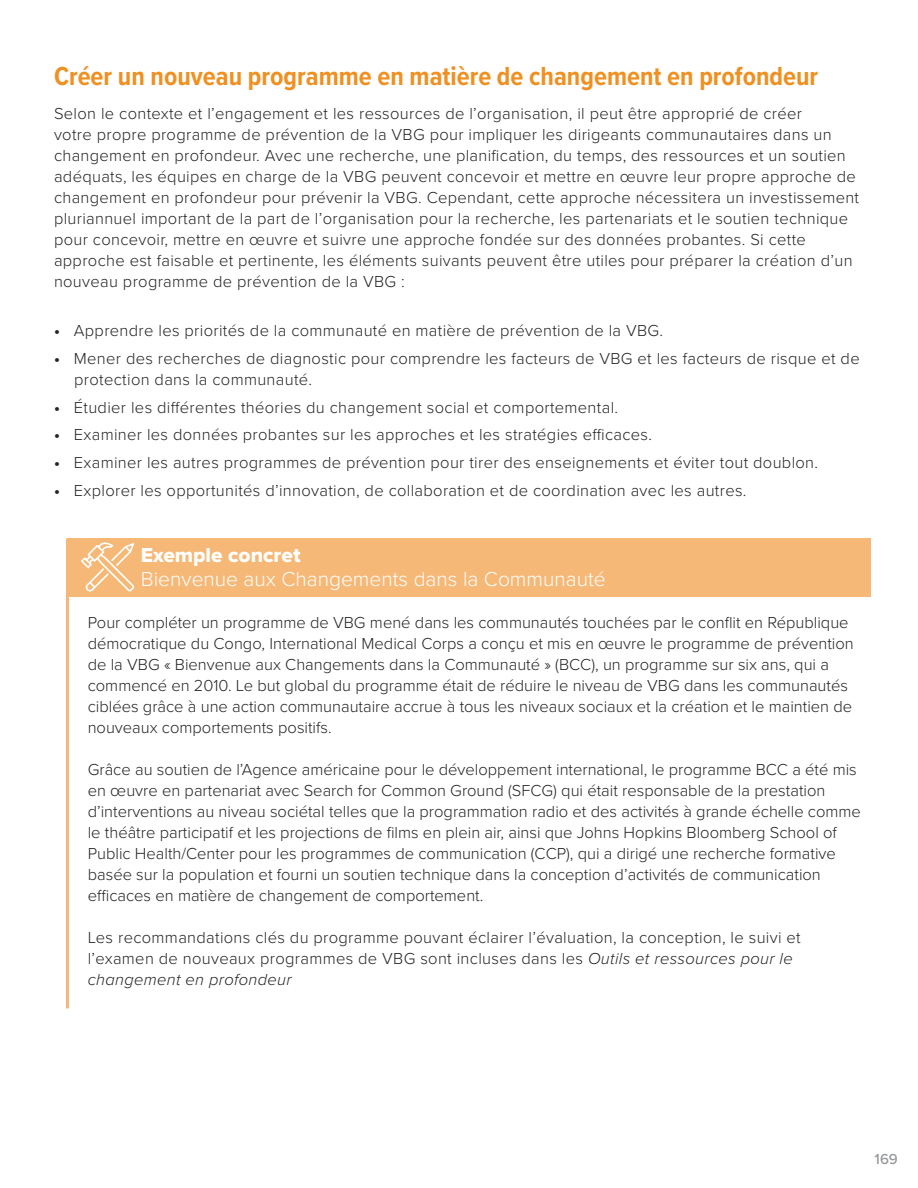
<style>
.page{position:relative;width:918px;height:1188px;background:#fff}
.page>*{position:absolute;margin:0;border:0;box-sizing:border-box;transform-origin:0 0}
.t1{font:700 27px "Proxima Nova Cond";color:#ef9021}
.t2{font:300 21px "Proxima Nova";color:#fff}
.t3{font:21px "Proxima Nova Extrabld";color:#fff}
.t4{font:300 16.5px/21px "Proxima Nova";letter-spacing:.02em;color:#242424}
.t5{font:300 16.5px/21px "Proxima Nova";color:#242424}
.t6{font:500 15px "Proxima Nova";color:#939598}
.s1{font-weight:700}
.s2{font-style:italic}
</style>
<div class="page">
<div style="left:68px;top:538px;width:803px;height:59px;background:#f6b876"></div>
<hr style="left:66px;top:538px;width:3px;height:72px;background:#f6b876">
<hr style="left:66px;top:587px;width:3px;height:421px;background:#f6b876">
<svg style="left:81px;top:542px;width:53px;height:50px"></svg>
<h1 class="t1" style="left:54px;top:56px;width:766px">Créer un nouveau programme en matière de changement en profondeur</h1>
<p class="t4" style="left:54px;top:102px;width:807px">Selon le contexte et l’engagement et les ressources de l’organisation, il peut être approprié de créer<br>votre propre programme de prévention de la VBG pour impliquer les dirigeants communautaires dans un changement en profondeur. Avec une recherche, une planification, du temps, des ressources et un soutien adéquats, les équipes en charge de la VBG peuvent concevoir et mettre en œuvre leur propre approche de changement en profondeur pour prévenir la VBG. Cependant, cette approche nécessitera un investissement pluriannuel important de la part de l’organisation pour la recherche, les partenariats et le soutien technique pour concevoir, mettre en œuvre et suivre une approche fondée sur des données probantes. Si cette approche est faisable et pertinente, les éléments suivants peuvent être utiles pour préparer la création d’un nouveau programme de prévention de la VBG :</p>
<p class="t4" style="left:54px;top:319px;width:611px"><span class="s1">•</span> Apprendre les priorités de la communauté en matière de prévention de la VBG.</p>
<p class="t4" style="left:74px;top:347px;width:787px;text-indent:-20px"><span class="s1">•</span> Mener des recherches de diagnostic pour comprendre les facteurs de VBG et les facteurs de risque et de protection dans la communauté.</p>
<p class="t4" style="left:54px;top:396px;width:566px"><span class="s1">•</span> Étudier les différentes théories du changement social et comportemental.</p>
<p class="t4" style="left:54px;top:423px;width:600px"><span class="s1">•</span> Examiner les données probantes sur les approches et les stratégies efficaces.</p>
<p class="t4" style="left:54px;top:451px;width:766px"><span class="s1">•</span> Examiner les autres programmes de prévention pour tirer des enseignements et éviter tout doublon.</p>
<p class="t4" style="left:54px;top:479px;width:694px"><span class="s1">•</span> Explorer les opportunités d’innovation, de collaboration et de coordination avec les autres.</p>
<p class="t3" style="left:141px;top:545px;width:161px">Exemple concret</p>
<p class="t2" style="left:141px;top:563px;width:466px">Bienvenue aux Changements dans la Communauté</p>
<p class="t5" style="left:88px;top:611px;width:768px">Pour compléter un programme de VBG mené dans les communautés touchées par le conflit en République démocratique du Congo, International Medical Corps a conçu et mis en œuvre le programme de prévention de la VBG « Bienvenue aux Changements dans la Communauté » (BCC), un programme sur six ans, qui a commencé en 2010. Le but global du programme était de réduire le niveau de VBG dans les communautés ciblées grâce à une action communautaire accrue à tous les niveaux sociaux et la création et le maintien de nouveaux comportements positifs.</p>
<p class="t5" style="left:88px;top:758px;width:775px">Grâce au soutien de l’Agence américaine pour le développement international, le programme BCC a été mis en œuvre en partenariat avec Search for Common Ground (SFCG) qui était responsable de la prestation d’interventions au niveau sociétal telles que la programmation radio et des activités à grande échelle comme le théâtre participatif et les projections de films en plein air, ainsi que Johns Hopkins Bloomberg School of Public Health/Center pour les programmes de communication (CCP), qui a dirigé une recherche formative basée sur la population et fourni un soutien technique dans la conception d’activités de communication efficaces en matière de changement de comportement.</p>
<p class="t4" style="left:88px;top:926px;width:715px">Les recommandations clés du programme pouvant éclairer l’évaluation, la conception, le suivi et l’examen de nouveaux programmes de VBG sont incluses dans les <span class="s2">Outils et ressources pour le changement en profondeur</span></p>
<p class="t6" style="left:875px;top:1148px;width:25px">169</p>
</div>
